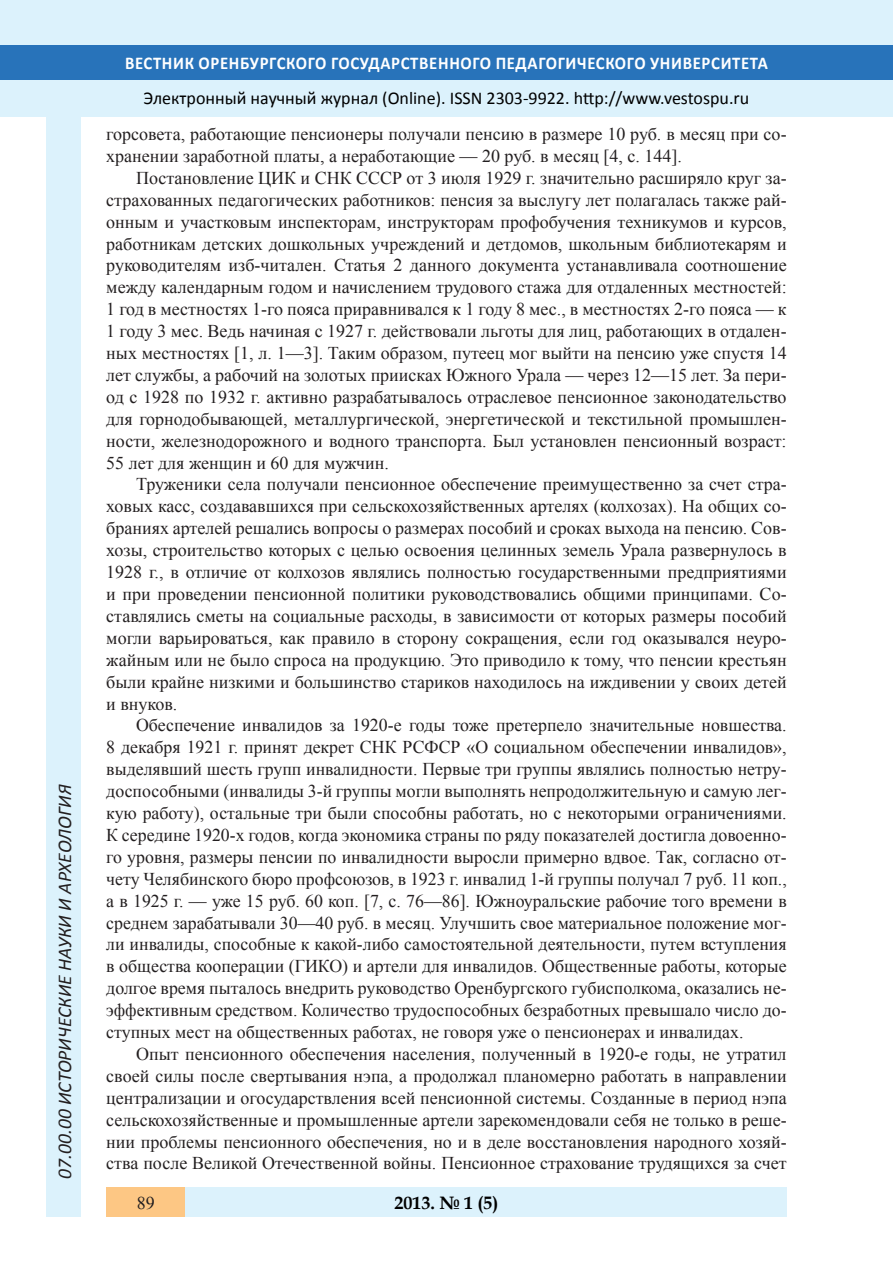
<style>
.page{position:relative;width:893px;height:1263px;background:#fff}
.page>*{position:absolute;margin:0;border:0;box-sizing:border-box;transform-origin:0 0}
.t1{font:italic 19.5px "Calibri";color:#231f20}
.Стиль2{font:18px/21.9px "Times New Roman";color:#231f20;text-align:justify}
.t2{font:18px "Calibri";color:#000}
.t3{font:700 18px "Calibri";letter-spacing:.04em;color:#fff;scale:.93 1}
.t4{font:700 18px "Book Antiqua";color:#000}
</style>
<div class="page">
<div style="left:0;top:0;width:893px;height:116px;background:#dcf2fc"></div>
<div style="left:0;top:45px;width:893px;height:34px;background:#2873ba"></div>
<div style="left:47px;top:116px;width:34px;height:1101px;background:#dcf2fc"></div>
<div style="left:106px;top:1188px;width:681px;height:29px;background:#dcf2fc"></div>
<div style="left:106px;top:1188px;width:79px;height:29px;background:#fdc784"></div>
<p class="t1" style="left:51px;top:1179px;width:395px;rotate:-90deg">07.00.00 ИСТОРИЧЕСКИЕ НАУКИ И АРХЕОЛОГИЯ</p>
<p class="t3" style="left:125px;top:51px;width:693px">ВЕСТНИК ОРЕНБУРГСКОГО ГОСУДАРСТВЕННОГО ПЕДАГОГИЧЕСКОГО УНИВЕРСИТЕТА</p>
<p class="t2" style="left:144px;top:86px;width:607px">Электронный научный журнал (Online). ISSN 2303-9922. http://www.vestospu.ru</p>
<p class="Стиль2" style="left:106px;top:123px;width:682px">горсовета, работающие пенсионеры получали пенсию в размере 10 руб. в месяц при со&shy;хранении заработной платы, а неработающие — 20 руб. в месяц [4, с. 144].</p>
<p class="Стиль2" style="left:106px;top:167px;width:682px;text-indent:30px">Постановление ЦИК и СНК СССР от 3 июля 1929 г. значительно расширяло круг за&shy;страхованных педагогических работников: пенсия за выслугу лет полагалась также рай&shy;онным и участковым инспекторам, инструкторам профобучения техникумов и курсов, работникам детских дошкольных учреждений и детдомов, школьным библиотекарям и руководителям изб-читален. Статья 2 данного документа устанавливала соотношение между календарным годом и начислением трудового стажа для отдаленных местностей:<br>1 год в местностях 1-го пояса приравнивался к 1 году 8 мес., в местностях 2-го пояса — к 1 году 3 мес. Ведь начиная с 1927 г. действовали льготы для лиц, работающих в отдален&shy;ных местностях [1, л. 1—3]. Таким образом, путеец мог выйти на пенсию уже спустя 14 лет службы, а рабочий на золотых приисках Южного Урала — через 12—15 лет. За пери&shy;од с 1928 по 1932 г. активно разрабатывалось отраслевое пенсионное законодательство для горнодобывающей, металлургической, энергетической и текстильной промышлен&shy;ности, железнодорожного и водного транспорта. Был установлен пенсионный возраст:<br>55 лет для женщин и 60 для мужчин.</p>
<p class="Стиль2" style="left:106px;top:473px;width:682px;text-indent:30px">Труженики села получали пенсионное обеспечение преимущественно за счет стра&shy;ховых касс, создававшихся при сельскохозяйственных артелях (колхозах). На общих со&shy;браниях артелей решались вопросы о размерах пособий и сроках выхода на пенсию. Сов&shy;хозы, строительство которых с целью освоения целинных земель Урала развернулось в 1928 г., в отличие от колхозов являлись полностью государственными предприятиями и при проведении пенсионной политики руководствовались общими принципами. Со&shy;ставлялись сметы на социальные расходы, в зависимости от которых размеры пособий могли варьироваться, как правило в сторону сокращения, если год оказывался неуро&shy;жайным или не было спроса на продукцию. Это приводило к тому, что пенсии крестьян были крайне низкими и большинство стариков находилось на иждивении у своих детей и внуков.</p>
<p class="Стиль2" style="left:106px;top:714px;width:682px;text-indent:30px">Обеспечение инвалидов за 1920-е годы тоже претерпело значительные новшества.<br>8 декабря 1921 г. принят декрет СНК РСФСР «О социальном обеспечении инвалидов», выделявший шесть групп инвалидности. Первые три группы являлись полностью нетру&shy;доспособными (инвалиды 3-й группы могли выполнять непродолжительную и самую лег&shy;кую работу), остальные три были способны работать, но с некоторыми ограничениями.<br>К середине 1920-х годов, когда экономика страны по ряду показателей достигла довоенно&shy;го уровня, размеры пенсии по инвалидности выросли примерно вдвое. Так, согласно от&shy;чету Челябинского бюро профсоюзов, в 1923 г. инвалид 1-й группы получал 7 руб. 11 коп., а в 1925 г. — уже 15 руб. 60 коп. [7, с. 76—86]. Южноуральские рабочие того времени в среднем зарабатывали 30—40 руб. в месяц. Улучшить свое материальное положение мог&shy;ли инвалиды, способные к какой-либо самостоятельной деятельности, путем вступления в общества кооперации (ГИКО) и артели для инвалидов. Общественные работы, которые долгое время пыталось внедрить руководство Оренбургского губисполкома, оказались не&shy;эффективным средством. Количество трудоспособных безработных превышало число до&shy;ступных мест на общественных работах, не говоря уже о пенсионерах и инвалидах.</p>
<p class="Стиль2" style="left:106px;top:1043px;width:682px;text-indent:30px">Опыт пенсионного обеспечения населения, полученный в 1920-е годы, не утратил своей силы после свертывания нэпа, а продолжал планомерно работать в направлении централизации и огосударствления всей пенсионной системы. Созданные в период нэпа сельскохозяйственные и промышленные артели зарекомендовали себя не только в реше&shy;нии проблемы пенсионного обеспечения, но и в деле восстановления народного хозяй&shy;ства после Великой Отечественной войны. Пенсионное страхование трудящихся за счет</p>
<p class="Стиль2" style="left:137px;top:1191px;width:19px">89</p>
<p class="t4" style="left:394px;top:1190px;width:106px">2013. № 1 (5)</p>
</div>
